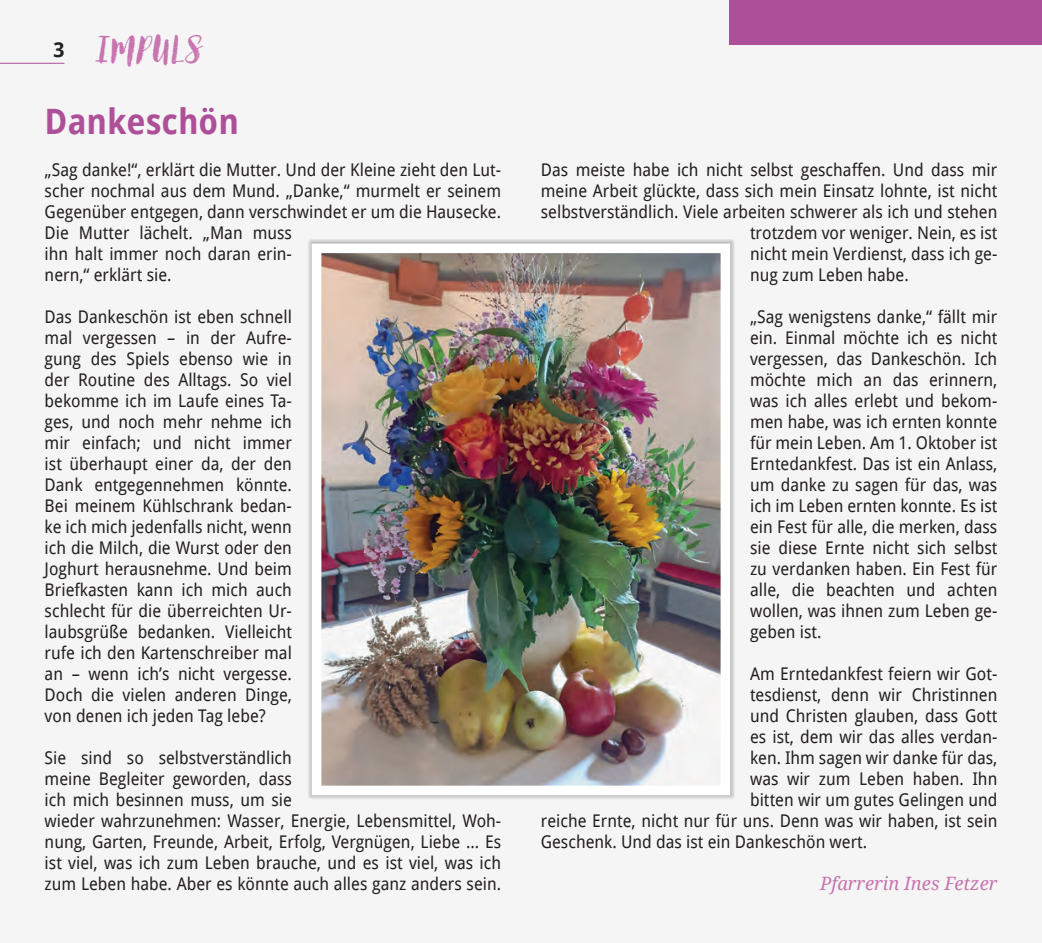
<style>
.page{position:relative;width:1042px;height:943px;background:#f5f5f6}
.page>*{position:absolute;margin:0;border:0;box-sizing:border-box;transform-origin:0 0}
.t1{font:36.75px "Canvas Script";color:#c774af}
.t2{font:700 35px "Droid Sans";color:#ae5099;scale:.94 1}
.t3{font:italic 18.38px "Droid Serif";color:#c774af}
.t4{font:17.5px/21px "Droid Sans";color:#231f20;scale:.94 1}
.s1{font-family:"Droid Sans";font-weight:700;font-size:20.12px;color:#231f20}
</style>
<div class="page">
<hr style="left:0;top:63px;width:64px;height:1px;background:#ae5099">
<div style="left:729px;top:0;width:313px;height:45px;background:#ae5099"></div>
<div style="left:307px;top:239px;width:427px;height:560px;background:#231f20;opacity:.5"></div>
<img style="left:323px;top:254px;width:396px;height:530px">
<div style="left:312px;top:243px;width:418px;height:552px;border:10px solid #fff"></div>
<h1 class="t1" style="left:53px;top:26px;width:152px"><span class="s1">3</span> IMPULS</h1>
<h2 class="t2" style="left:45px;top:97px;width:208px">Dankeschön</h2>
<p class="t4" style="left:45px;top:159px;width:487px">„Sag danke!“, erklärt die Mutter. Und der Kleine zieht den Lut&shy;scher nochmal aus dem Mund. „Danke,“ murmelt er seinem Gegenüber entgegen, dann verschwindet er um die Hausecke.<br>Die Mutter lächelt. „Man muss<br>ihn halt immer noch daran erin-<br>nern,“ erklärt sie.</p>
<p class="t4" style="left:45px;top:306px;width:265px;text-align:justify">Das Dankeschön ist eben schnell mal vergessen – in der Aufre&shy;gung des Spiels ebenso wie in der Routine des Alltags. So viel bekomme ich im Laufe eines Ta&shy;ges, und noch mehr nehme ich mir einfach; und nicht immer ist überhaupt einer da, der den Dank entgegennehmen könnte.<br>Bei meinem Kühlschrank bedan&shy;ke ich mich jedenfalls nicht, wenn ich die Milch, die Wurst oder den Joghurt herausnehme. Und beim Briefkasten kann ich mich auch schlecht für die überreichten Ur&shy;laubsgrüße bedanken. Vielleicht rufe ich den Kartenschreiber mal an – wenn ich’s nicht vergesse.<br>Doch die vielen anderen Dinge, von denen ich jeden Tag lebe?</p>
<p class="t4" style="left:45px;top:747px;width:487px">Sie sind so selbstverständlich<br>meine Begleiter geworden, dass<br>ich mich besinnen muss, um sie<br>wieder wahrzunehmen: Wasser, Energie, Lebensmittel, Woh&shy;nung, Garten, Freunde, Arbeit, Erfolg, Vergnügen, Liebe ... Es ist viel, was ich zum Leben brauche, und es ist viel, was ich zum Leben habe. Aber es könnte auch alles ganz anders sein.</p>
<p class="t4" style="left:541px;top:159px;width:487px">Das meiste habe ich nicht selbst geschaffen. Und dass mir</p>
<p class="t4" style="left:541px;top:180px;width:487px">meine Arbeit glückte, dass sich mein Einsatz lohnte, ist nicht</p>
<p class="t4" style="left:541px;top:201px;width:487px">selbstverständlich. Viele arbeiten schwerer als ich und stehen</p>
<p class="t4" style="left:750px;top:222px;width:264px">trotzdem vor weniger. Nein, es ist</p>
<p class="t4" style="left:750px;top:243px;width:264px">nicht mein Verdienst, dass ich ge-</p>
<p class="t4" style="left:750px;top:264px;width:170px">nug zum Leben habe.</p>
<p class="t4" style="left:750px;top:306px;width:265px;text-align:justify">„Sag wenigstens danke,“ fällt mir ein. Einmal möchte ich es nicht vergessen, das Dankeschön. Ich möchte mich an das erinnern, was ich alles erlebt und bekom&shy;men habe, was ich ernten konnte für mein Leben. Am 1. Oktober ist Erntedankfest. Das ist ein Anlass, um danke zu sagen für das, was ich im Leben ernten konnte. Es ist ein Fest für alle, die merken, dass sie diese Ernte nicht sich selbst zu verdanken haben. Ein Fest für alle, die beachten und achten wollen, was ihnen zum Leben ge&shy;geben ist.</p>
<p class="t4" style="left:750px;top:663px;width:264px">Am Erntedankfest feiern wir Got-</p>
<p class="t4" style="left:750px;top:684px;width:265px">tesdienst, denn wir Christinnen</p>
<p class="t4" style="left:750px;top:705px;width:265px">und Christen glauben, dass Gott</p>
<p class="t4" style="left:750px;top:726px;width:264px">es ist, dem wir das alles verdan-</p>
<p class="t4" style="left:750px;top:747px;width:264px">ken. Ihm sagen wir danke für das,</p>
<p class="t4" style="left:750px;top:768px;width:265px">was wir zum Leben haben. Ihn</p>
<p class="t4" style="left:750px;top:789px;width:265px">bitten wir um gutes Gelingen und</p>
<p class="t4" style="left:541px;top:810px;width:487px">reiche Ernte, nicht nur für uns. Denn was wir haben, ist sein</p>
<p class="t4" style="left:541px;top:831px;width:349px">Geschenk. Und das ist ein Dankeschön wert.</p>
<p class="t3" style="left:820px;top:871px;width:179px">Pfarrerin Ines Fetzer</p>
</div>
